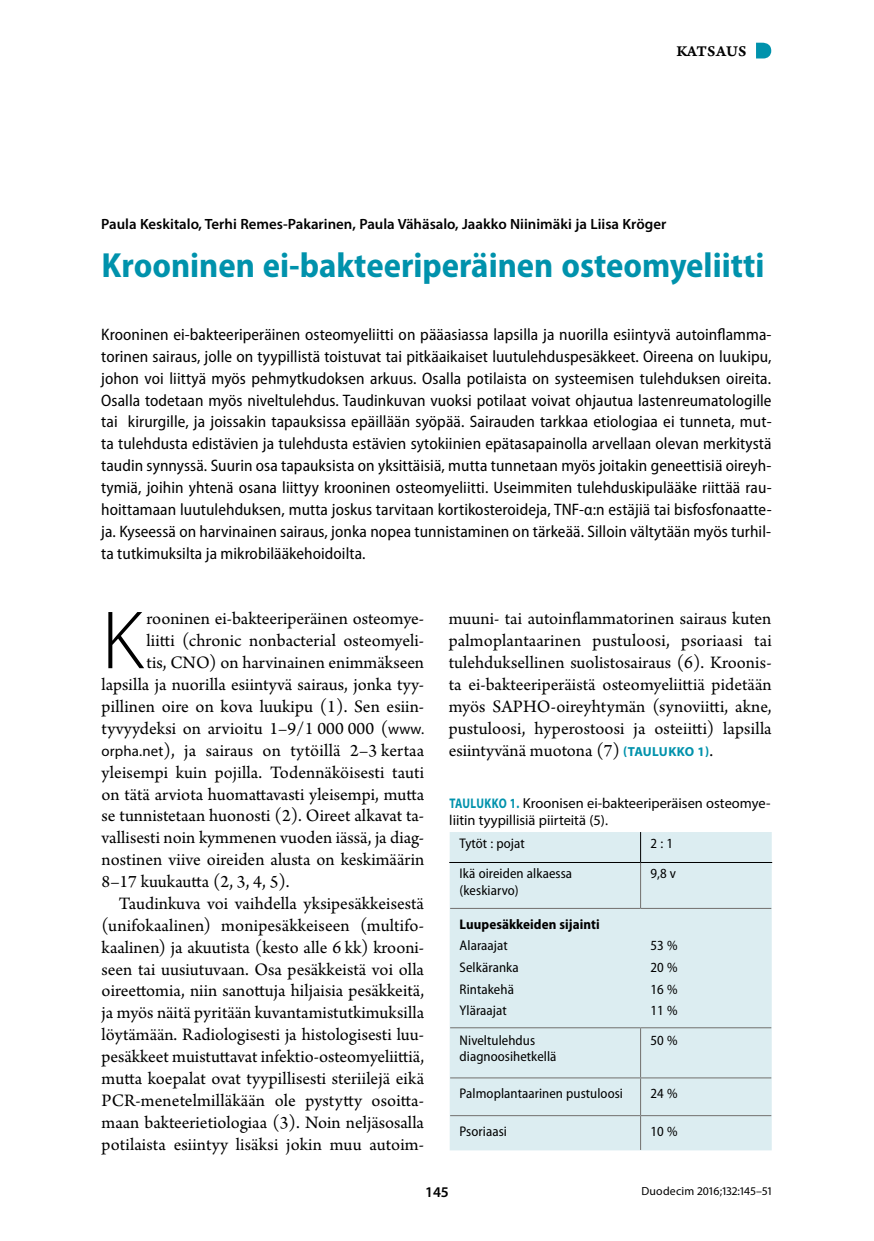
<style>
.page{position:relative;width:874px;height:1241px;background:#fff}
.page>*{position:absolute;margin:0;border:0;box-sizing:border-box;transform-origin:0 0}
.t1{font:300 83.3px "Myriad Pro";color:#000}
.t2{font:700 semi-condensed 35px "Myriad Pro";color:#0092ac}
.t3{font:18.38px/21.9px "Arno Pro";color:#000;text-align:justify}
.t4{font:semi-condensed 16.62px/21.9px "Myriad Pro";letter-spacing:.005em;color:#000;text-align:justify}
.t5{font:15.75px "Arno Pro Smbd Caption";letter-spacing:.005em;color:#000}
.t6{font:600 14.88px "Myriad Pro";color:#000}
.t7{font:14.35px/17.5px "Myriad Pro";color:#000}
.t8{font:semi-condensed 14px/16.6px "Myriad Pro";letter-spacing:.005em;color:#000}
.t9{font:700 semi-condensed 14px "Myriad Pro";letter-spacing:.005em;color:#000}
.t10{font:11.9px "Myriad Pro";letter-spacing:.02em;color:#000}
.s1{font-family:"Myriad Pro";font-size:14.88px}
.s2{font-family:"Myriad Pro";font-weight:700;font-size:13.12px;color:#0092ac}
.s3{font-weight:700;font-size:14px;color:#0092ac}
</style>
<div class="page">
<svg style="left:756px;top:43px;width:14px;height:15px"></svg>
<div style="left:449px;top:832px;width:322px;height:318px;background:#dcedf1"></div>
<hr style="left:449px;top:861px;width:191px;height:1px;background:#000">
<hr style="left:640px;top:861px;width:131px;height:1px;background:#000">
<hr style="left:450px;top:1077px;width:190px;height:1px;background:#716f6d">
<hr style="left:640px;top:1077px;width:131px;height:1px;background:#716f6d">
<hr style="left:450px;top:1114px;width:190px;height:1px;background:#716f6d">
<hr style="left:640px;top:1114px;width:131px;height:1px;background:#716f6d">
<hr style="left:640px;top:831px;width:1px;height:30px;background:#000">
<hr style="left:639px;top:862px;width:1px;height:45px;background:#716f6d">
<hr style="left:639px;top:1028px;width:1px;height:49px;background:#716f6d">
<hr style="left:639px;top:1078px;width:1px;height:36px;background:#716f6d">
<hr style="left:639px;top:1115px;width:1px;height:34px;background:#716f6d">
<hr style="left:450px;top:907px;width:190px;height:1px;background:#716f6d">
<hr style="left:640px;top:907px;width:131px;height:1px;background:#716f6d">
<hr style="left:450px;top:1027px;width:190px;height:1px;background:#716f6d">
<hr style="left:640px;top:1027px;width:131px;height:1px;background:#716f6d">
<p class="t5" style="left:676px;top:41px;width:71px">KATSAUS</p>
<p class="t6" style="left:101px;top:214px;width:566px">Paula Keskitalo, Terhi Remes-Pakarinen, Paula Vähäsalo, Jaakko Niinimäki ja Liisa Kröger</p>
<h2 class="t2" style="left:102px;top:243px;width:664px">Krooninen ei-bakteeriperäinen osteomyeliitti</h2>
<p class="t4" style="left:101px;top:323px;width:671px">Krooninen ei-bakteeriperäinen osteomyeliitti on pääasiassa lapsilla ja nuorilla esiintyvä autoinflamma&shy;torinen sairaus, jolle on tyypillistä toistuvat tai pitkäaikaiset luutulehduspesäkkeet. Oireena on luukipu, johon voi liittyä myös pehmytkudoksen arkuus. Osalla potilaista on systeemisen tulehduksen oireita.<br>Osalla todetaan myös niveltulehdus. Taudinkuvan vuoksi potilaat voivat ohjautua lastenreumatologille tai kirurgille, ja joissakin tapauksissa epäillään syöpää. Sairauden tarkkaa etiologiaa ei tunneta, mut&shy;ta tulehdusta edistävien ja tulehdusta estävien sytokiinien epätasapainolla arvellaan olevan merkitystä taudin synnyssä. Suurin osa tapauksista on yksittäisiä, mutta tunnetaan myös joitakin geneettisiä oireyh&shy;tymiä, joihin yhtenä osana liittyy krooninen osteomyeliitti. Useimmiten tulehduskipulääke riittää rau&shy;hoittamaan luutulehduksen, mutta joskus tarvitaan kortikosteroideja, TNF-α:n estäjiä tai bisfosfonaatte&shy;ja. Kyseessä on harvinainen sairaus, jonka nopea tunnistaminen on tärkeää. Silloin vältytään myös turhil&shy;ta tutkimuksilta ja mikrobilääkehoidoilta.</p>
<h1 class="t1" style="left:102px;top:590px;width:43px">K</h1>
<p class="t3" style="left:146px;top:609px;width:277px">rooninen ei-bakteeriperäinen osteomye-</p>
<p class="t3" style="left:146px;top:630px;width:279px">liitti (chronic nonbacterial osteomyeli-</p>
<p class="t3" style="left:146px;top:652px;width:279px">tis, CNO) on harvinainen enimmäkseen</p>
<p class="t3" style="left:102px;top:674px;width:324px">lapsilla ja nuorilla esiintyvä sairaus, jonka tyy-</p>
<p class="t3" style="left:102px;top:696px;width:324px">pillinen oire on kova luukipu (1). Sen esiin-</p>
<p class="t3" style="left:102px;top:718px;width:324px">tyvyydeksi on arvioitu 1–9/1 000 000 (<span class="s1">www.</span></p>
<p class="t3" style="left:102px;top:740px;width:324px"><span class="s1">orpha.net</span>), ja sairaus on tytöillä 2–3 kertaa</p>
<p class="t3" style="left:102px;top:762px;width:324px">yleisempi kuin pojilla. Todennäköisesti tauti</p>
<p class="t3" style="left:102px;top:784px;width:324px">on tätä arviota huomattavasti yleisempi, mutta</p>
<p class="t3" style="left:102px;top:805px;width:324px">se tunnistetaan huonosti (2). Oireet alkavat ta-</p>
<p class="t3" style="left:102px;top:827px;width:324px">vallisesti noin kymmenen vuoden iässä, ja diag-</p>
<p class="t3" style="left:102px;top:849px;width:324px">nostinen viive oireiden alusta on keskimäärin</p>
<p class="t3" style="left:102px;top:871px;width:189px">8–17 kuukautta (2, 3, 4, 5).</p>
<p class="t3" style="left:119px;top:893px;width:306px">Taudinkuva voi vaihdella yksipesäkkeisestä</p>
<p class="t3" style="left:102px;top:915px;width:324px">(unifokaalinen) monipesäkkeiseen (multifo-</p>
<p class="t3" style="left:102px;top:937px;width:324px">kaalinen) ja akuutista (kesto alle 6 kk) krooni-</p>
<p class="t3" style="left:102px;top:958px;width:324px">seen tai uusiutuvaan. Osa pesäkkeistä voi olla</p>
<p class="t3" style="left:102px;top:980px;width:324px">oireettomia, niin sanottuja hiljaisia pesäkkeitä,</p>
<p class="t3" style="left:102px;top:1002px;width:324px">ja myös näitä pyritään kuvantamistutkimuksilla</p>
<p class="t3" style="left:102px;top:1024px;width:324px">löytämään. Radiologisesti ja histologisesti luu-</p>
<p class="t3" style="left:102px;top:1046px;width:324px">pesäkkeet muistuttavat infektio-osteomyeliittiä,</p>
<p class="t3" style="left:102px;top:1068px;width:324px">mutta koepalat ovat tyypillisesti steriilejä eikä</p>
<p class="t3" style="left:102px;top:1090px;width:324px">PCR-menetelmilläkään ole pystytty osoitta-</p>
<p class="t3" style="left:102px;top:1112px;width:324px">maan bakteerietiologiaa (3). Noin neljäsosalla</p>
<p class="t3" style="left:102px;top:1133px;width:324px">potilaista esiintyy lisäksi jokin muu autoim-</p>
<p class="t3" style="left:448px;top:608px;width:324px">muuni- tai autoinflammatorinen sairaus kuten palmoplantaarinen pustuloosi, psoriaasi tai tulehduksellinen suolistosairaus (6). Kroonis&shy;ta ei-bakteeriperäistä osteomyeliittiä pidetään myös SAPHO-oireyhtymän (synoviitti, akne, pustuloosi, hyperostoosi ja osteiitti) lapsilla esiintyvänä muotona (7) <span class="s2">(TAULUKKO 1)</span>.</p>
<p class="t7" style="left:449px;top:793px;width:322px"><span class="s3">TAULUKKO 1.</span> Kroonisen ei-bakteeriperäisen osteomye&shy;liitin tyypillisiä piirteitä (5).</p>
<p class="t8" style="left:459px;top:834px;width:66px">Tytöt : pojat</p>
<p class="t8" style="left:650px;top:834px;width:24px">2 : 1</p>
<p class="t8" style="left:459px;top:864px;width:114px">Ikä oireiden alkaessa (keskiarvo)</p>
<p class="t8" style="left:650px;top:864px;width:27px">9,8 v</p>
<p class="t9" style="left:459px;top:914px;width:141px">Luupesäkkeiden sijainti</p>
<p class="t8" style="left:459px;top:937px;width:50px">Alaraajat</p>
<p class="t8" style="left:650px;top:937px;width:29px">53 %</p>
<p class="t8" style="left:459px;top:958px;width:61px">Selkäranka</p>
<p class="t8" style="left:650px;top:958px;width:29px">20 %</p>
<p class="t8" style="left:459px;top:980px;width:56px">Rintakehä</p>
<p class="t8" style="left:650px;top:980px;width:29px">16 %</p>
<p class="t8" style="left:459px;top:1001px;width:49px">Yläraajat</p>
<p class="t8" style="left:650px;top:1001px;width:29px">11 %</p>
<p class="t8" style="left:459px;top:1031px;width:98px">Niveltulehdus diagnoosihetkellä</p>
<p class="t8" style="left:650px;top:1031px;width:29px">50 %</p>
<p class="t8" style="left:459px;top:1084px;width:165px">Palmoplantaarinen pustuloosi</p>
<p class="t8" style="left:650px;top:1084px;width:29px">24 %</p>
<p class="t8" style="left:459px;top:1122px;width:49px">Psoriaasi</p>
<p class="t8" style="left:650px;top:1122px;width:29px">10 %</p>
<p class="t6" style="left:425px;top:1182px;width:25px">145</p>
<p class="t10" style="left:641px;top:1183px;width:132px">Duodecim 2016;132:145–51</p>
</div>
